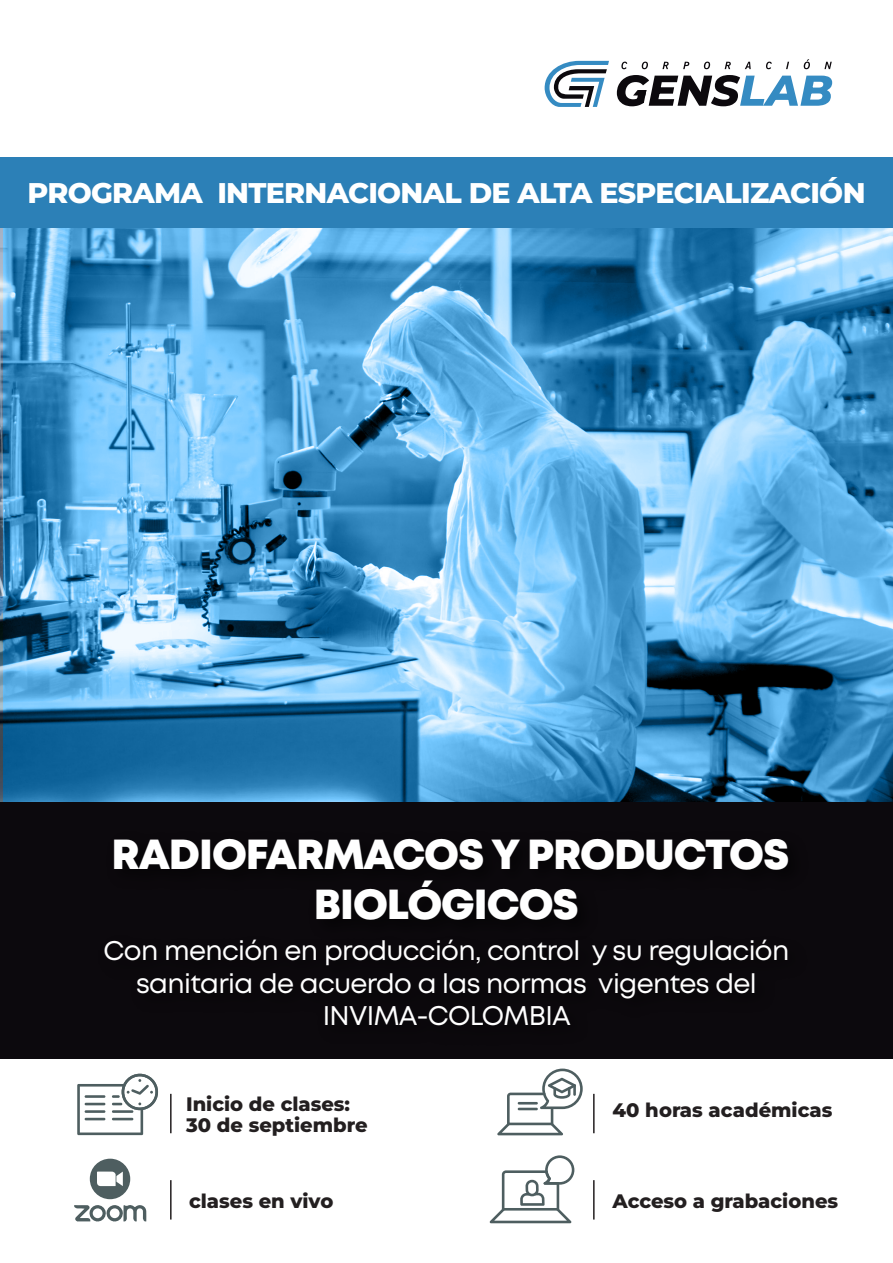
<style>
.page{position:relative;width:893px;height:1263px;background:#fff}
.page>*{position:absolute;margin:0;border:0;box-sizing:border-box;transform-origin:0 0}
.t1{font:800 42px/50.4px "Mont";letter-spacing:-.025em;color:#fff;text-align:center}
.t2{font:800 28.5px "Montserrat";letter-spacing:-.025em;color:#fff}
.t3{font:27px/32.4px "Mont";letter-spacing:-.025em;color:#fff;text-align:center}
.t4{font:800 19.5px/21px "Montserrat";color:#231f20}
</style>
<div class="page">
<svg style="left:3px;top:228px;width:890px;height:574px;background:#56a0d0"></svg>
<div style="left:0;top:802px;width:893px;height:256px;background:#0c090d"></div>
<div style="left:0;top:157px;width:893px;height:71px;background:#2c80b7"></div>
<svg style="left:497px;top:1068px;width:86px;height:67px"></svg>
<hr style="left:518px;top:1102px;width:20px;height:2px;background:#4e5e60">
<hr style="left:518px;top:1108px;width:20px;height:2px;background:#4e5e60">
<svg style="left:490px;top:1155px;width:84px;height:68px"></svg>
<svg style="left:77px;top:1074px;width:81px;height:61px"></svg>
<svg style="left:74px;top:1158px;width:72px;height:63px"></svg>
<hr style="left:170px;top:1094px;width:2px;height:39px;background:#231f20">
<hr style="left:170px;top:1180px;width:2px;height:39px;background:#231f20">
<hr style="left:593px;top:1094px;width:2px;height:39px;background:#231f20">
<hr style="left:593px;top:1180px;width:2px;height:39px;background:#231f20">
<img style="left:76px;top:1058px;width:754px;height:1px">
<svg style="left:545px;top:61px;width:64px;height:46px"></svg>
<svg style="left:621px;top:59px;width:211px;height:10px"></svg>
<svg style="left:617px;top:75px;width:215px;height:31px"></svg>
<p class="t2" style="left:27px;top:174px;width:840px">PROGRAMA INTERNACIONAL DE ALTA ESPECIALIZACIÓN</p>
<h1 class="t1" style="left:112px;top:830px;width:679px">RADIOFARMACOS Y PRODUCTOS<br>BIOLÓGICOS</h1>
<p class="t3" style="left:104px;top:935px;width:687px">Con mención en producción, control y su regulación sanitaria de acuerdo a las normas vigentes del<br>INVIMA-COLOMBIA</p>
<p class="t4" style="left:186px;top:1093px;width:183px">Inicio de clases:<br>30 de septiembre</p>
<p class="t4" style="left:613px;top:1099px;width:221px">40 horas académicas</p>
<p class="t4" style="left:189px;top:1190px;width:146px">clases en vivo</p>
<p class="t4" style="left:613px;top:1190px;width:227px">Acceso a grabaciones</p>
</div>
